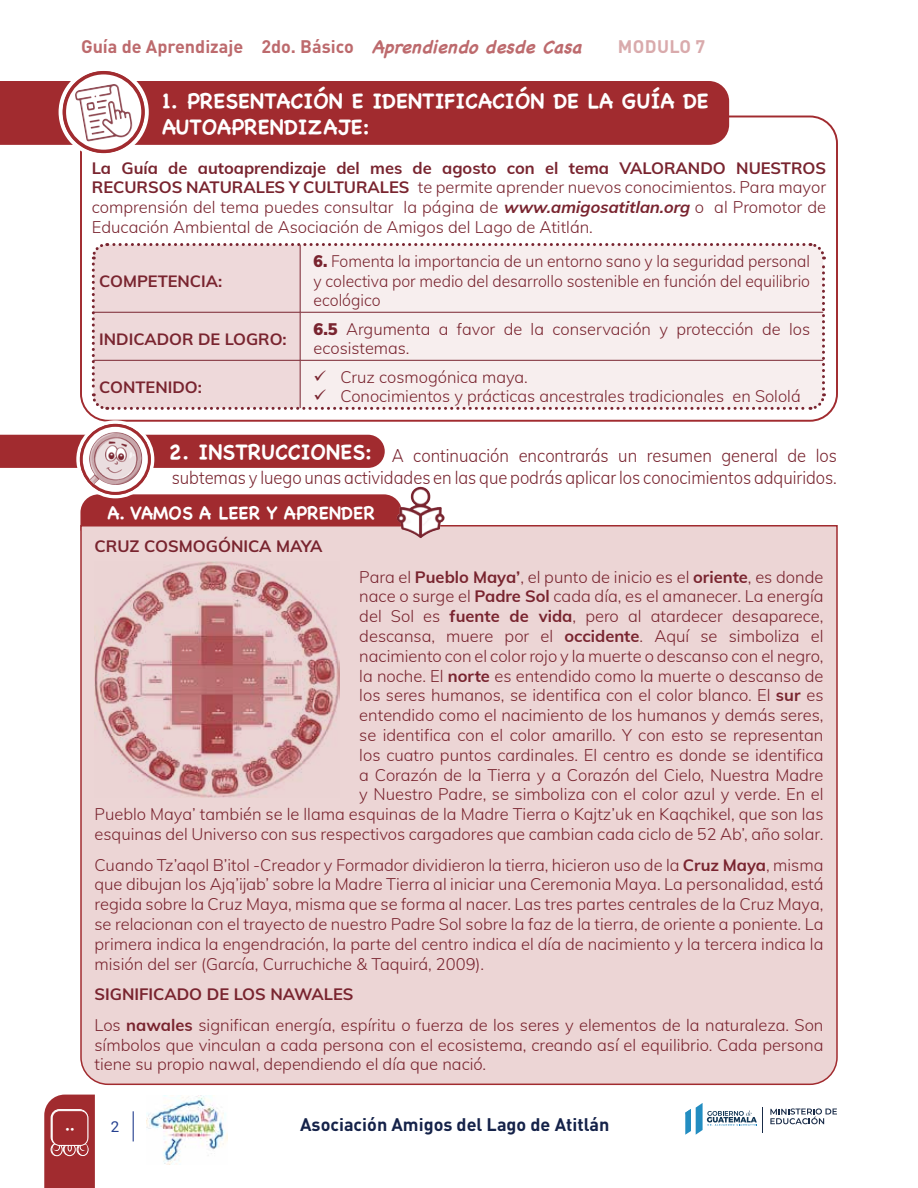
<style>
.page{position:relative;width:918px;height:1188px;background:#fff}
.page>*{position:absolute;margin:0;border:0;box-sizing:border-box;transform-origin:0 0}
.t1{font:700 21px/25.2px "Chalkboard";color:#fff}
.t2{font:300 18px/21.6px "Muli";color:#79242f;scale:.92 1}
.t3{font:700 18px "DIN Pro";color:#bd6a6d}
.t4{font:700 18px "DIN Pro";color:#152249}
.t5{font:700 18px "Chalkboard";color:#fff}
.t6{font:700 18px "DIN Pro";letter-spacing:.02em;color:#d9aaac}
.t7{font:18px "Ajilab'al Cholsamaj";color:#fff}
.t8{font:300 16.5px/19.8px "Muli";color:#79242f;text-align:justify}
.t9{font:700 16.5px "Muli";color:#79242f}
.t10{font:300 16.35px/19.6px "Muli";color:#79242f}
.t11{font:300 16.35px/19.6px "Muli";color:#79242f;text-align:justify;scale:.96 1}
.t12{font:700 16.35px "Muli";color:#79242f}
.t13{font:15px "Roboto";color:#25408f}
.s1{font-family:"Chalkboard";font-style:italic}
.s2{font-weight:700}
.s3{font-weight:700;font-style:italic}
.s4{font-weight:900}
</style>
<div class="page">
<svg style="left:44px;top:1095px;width:51px;height:93px;background:#a93f42"></svg>
<div style="left:52px;top:1111px;width:36px;height:34px;background:#a12b2f;border-radius:7px"></div>
<div style="left:52px;top:1110px;width:36px;height:36px;border:1px solid #fff;border-radius:7px"></div>
<hr style="left:133px;top:1111px;width:1px;height:30px;background:#25408f">
<img style="left:146px;top:1096px;width:82px;height:68px">
<svg style="left:770px;top:1108px;width:67px;height:16px"></svg>
<svg style="left:685px;top:1103px;width:78px;height:32px"></svg>
<div style="left:0;top:81px;width:729px;height:64px;background:#a12b2f"></div>
<div style="left:80px;top:116px;width:758px;height:306px;border:2px solid #a12b2f;border-radius:27px"></div>
<div style="left:0;top:435px;width:385px;height:33px;background:#a12b2f"></div>
<div style="left:80px;top:494px;width:317px;height:30px;background:#a12b2f"></div>
<div style="left:80px;top:524px;width:758px;height:562px;background:#ecd5d5"></div>
<svg style="left:78px;top:422px;width:75px;height:75px"></svg>
<div style="left:76px;top:420px;width:78px;height:78px;border:3px solid #fff;border-radius:50%"></div>
<svg style="left:81px;top:425px;width:68px;height:68px"></svg>
<div style="left:80px;top:424px;width:71px;height:71px;border:3px solid #a12b2f;border-radius:50%"></div>
<img style="left:92px;top:432px;width:22px;height:14px">
<img style="left:397px;top:487px;width:43px;height:51px">
<img style="left:94px;top:562px;width:245px;height:236px">
<svg style="left:61px;top:69px;width:86px;height:86px"></svg>
<div style="left:59px;top:67px;width:90px;height:90px;border:4px solid #fff;border-radius:50%"></div>
<svg style="left:64px;top:73px;width:79px;height:78px"></svg>
<div style="left:63px;top:71px;width:81px;height:82px;border:3px solid #a12b2f;border-radius:50%"></div>
<img style="left:75px;top:84px;width:50px;height:58px">
<svg style="left:91px;top:243px;width:735px;height:167px;background:#f1e3e4"></svg>
<p class="t3" style="left:81px;top:32px;width:510px">Guía de Aprendizaje 2do. Básico <span class="s1">AprendiendodesdeCasa</span></p>
<p class="t6" style="left:618px;top:32px;width:89px">MODULO 7</p>
<p class="t1" style="left:162px;top:88px;width:548px">1. PRESENTACIÓN E IDENTIFICACIÓN DE LA GUÍA DE<br>AUTOAPRENDIZAJE:</p>
<p class="t8" style="left:92px;top:157px;width:736px"><span class="s2">La Guía de autoaprendizaje del mes de agosto con el tema VALORANDO NUESTROS RECURSOS NATURALES Y CULTURALES</span> te permite aprender nuevos conocimientos. Para mayor comprensión del tema puedes consultar la página de <span class="s3">www.amigosatitlan.org</span> o al Promotor de Educación Ambiental de Asociación de Amigos del Lago de Atitlán.</p>
<p class="t12" style="left:99px;top:269px;width:124px">COMPETENCIA:</p>
<p class="t11" style="left:314px;top:250px;width:519px"><span class="s4">6.</span> Fomenta la importancia de un entorno sano y la seguridad personal y colectiva por medio del desarrollo sostenible en función del equilibrio ecológico</p>
<p class="t7" style="left:80px;top:1127px;width:6px;rotate:90deg">w</p>
<p class="t12" style="left:99px;top:327px;width:189px">INDICADOR DE LOGRO:</p>
<p class="t10" style="left:314px;top:318px;width:498px"><span class="s4">6.5</span> Argumenta a favor de la conservación y protección de los ecosistemas.</p>
<p class="t12" style="left:99px;top:375px;width:104px">CONTENIDO:</p>
<p class="t10" style="left:340px;top:366px;width:462px">Cruz cosmogónica maya.<br>Conocimientos y prácticas ancestrales tradicionales en Sololá</p>
<p class="t2" style="left:169px;top:444px;width:728px"><sup>2.</sup> <sup>INSTRUCCIONES:</sup> A continuación encontrarás un resumen general de los subtemas y luego unas actividades en las que podrás aplicar los conocimientos adquiridos.</p>
<p class="t5" style="left:107px;top:502px;width:269px">A. VAMOS A LEER Y APRENDER</p>
<p class="t9" style="left:94px;top:534px;width:229px">CRUZ COSMOGÓNICA MAYA</p>
<p class="t8" style="left:94px;top:566px;width:731px;text-align:right">Para el <span class="s2">Pueblo Maya’</span>, el punto de inicio es el <span class="s2">oriente</span>, es donde<br>nace o surge el <span class="s2">Padre Sol</span> cada día, es el amanecer. La energía<br>del Sol es <span class="s2">fuente de vida</span>, pero al atardecer desaparece,<br>descansa, muere por el <span class="s2">occidente</span>. Aquí se simboliza el<br>nacimiento con el color rojo y la muerte o descanso con el negro,<br>la noche. El <span class="s2">norte</span> es entendido como la muerte o descanso de<br>los seres humanos, se identifica con el color blanco. El <span class="s2">sur</span> es<br>entendido como el nacimiento de los humanos y demás seres,<br>se identifica con el color amarillo. Y con esto se representan<br>los cuatro puntos cardinales. El centro es donde se identifica<br>a Corazón de la Tierra y a Corazón del Cielo, Nuestra Madre<br>y Nuestro Padre, se simboliza con el color azul y verde. En el<br>Pueblo Maya’ también se le llama esquinas de la Madre Tierra o Kajtz’uk en Kaqchikel, que son las esquinas del Universo con sus respectivos cargadores que cambian cada ciclo de 52 Ab’, año solar.</p>
<p class="t8" style="left:94px;top:854px;width:731px">Cuando Tz’aqol B’itol -Creador y Formador dividieron la tierra, hicieron uso de la <span class="s2">Cruz Maya</span>, misma que dibujan los Ajq’ijab’ sobre la Madre Tierra al iniciar una Ceremonia Maya. La personalidad, está regida sobre la Cruz Maya, misma que se forma al nacer. Las tres partes centrales de la Cruz Maya, se relacionan con el trayecto de nuestro Padre Sol sobre la faz de la tierra, de oriente a poniente. La primera indica la engendración, la parte del centro indica el día de nacimiento y la tercera indica la misión del ser (García, Curruchiche &amp; Taquirá, 2009).</p>
<p class="t8" style="left:94px;top:978px;width:731px;line-height:30.6px"><span class="s2">SIGNIFICADO DE LOS NAWALES<br></span>Los <span class="s2">nawales</span> significan energía, espíritu o fuerza de los seres y elementos de la naturaleza. Son</p>
<p class="t8" style="left:95px;top:1034px;width:731px">símbolos que vinculan a cada persona con el ecosistema, creando así el equilibrio. Cada persona tiene su propio nawal, dependiendo el día que nació.</p>
<p class="t13" style="left:111px;top:1116px;width:10px">2</p>
<p class="t4" style="left:300px;top:1109px;width:311px">Asociación Amigos del Lago de Atitlán</p>
</div>
